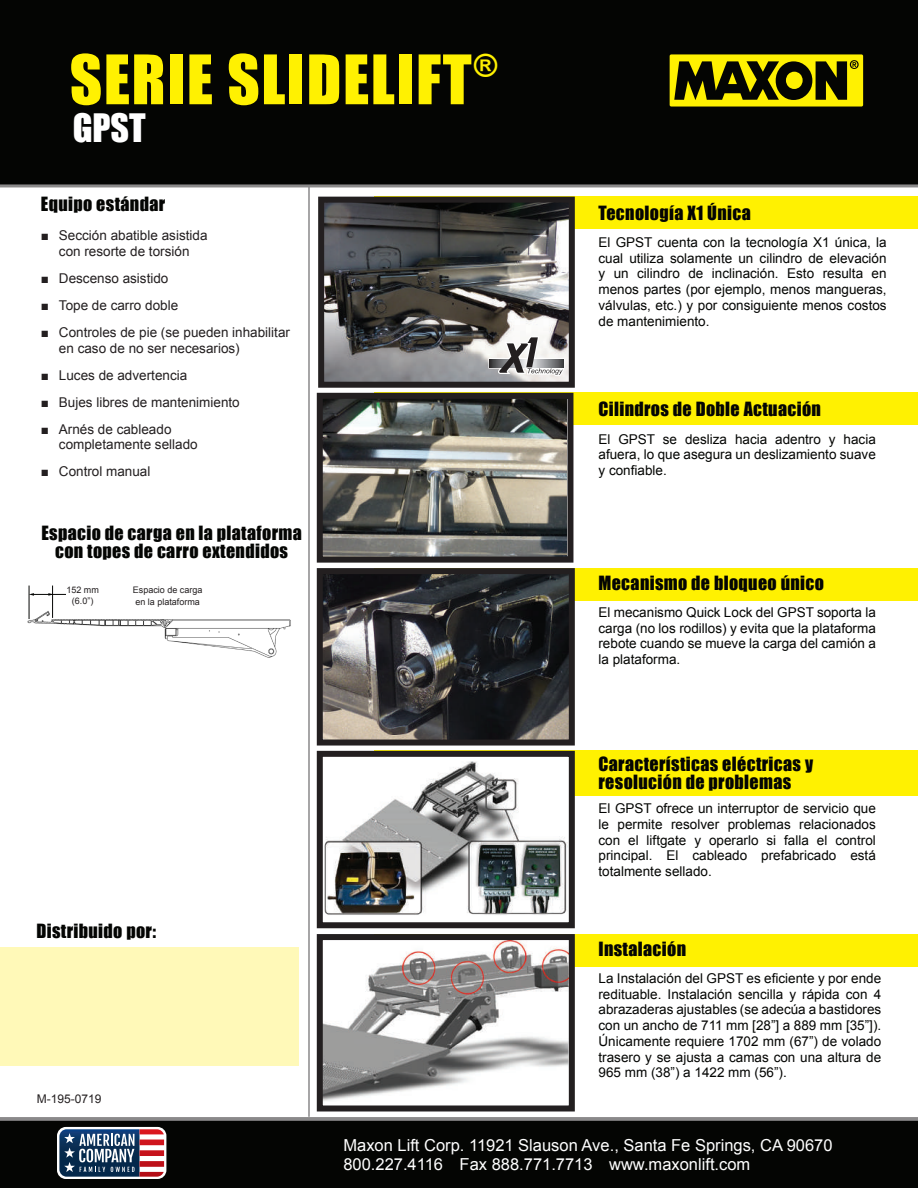
<style>
.page{position:relative;width:918px;height:1188px;background:#fff}
.page>*{position:absolute;margin:0;border:0;box-sizing:border-box;transform-origin:0 0}
.t1{font:63px "Impact";letter-spacing:.025em;color:#fff101}
.t2{font:36px "Impact";color:#fff}
.t3{font:18px/18px "Impact";letter-spacing:.02em;color:#040503}
.t4{font:16.5px/19.5px "Arial";color:#fff}
.t5{font:13.5px/15.8px "Arial";color:#040503;text-align:justify}
.t6{font:13.5px/15.8px "Arial";color:#231f20}
.t7{font:12px "Arial";color:#231f20}
.t8{font:9px/11.2px "Arial";color:#231f20;text-align:center}
</style>
<div class="page">
<div style="left:0;top:0;width:918px;height:187px;background:#040503"></div>
<div style="left:670px;top:54px;width:193px;height:53px;background:#fff101;border-radius:2px"></div>
<svg style="left:674px;top:60px;width:185px;height:40px"></svg>
<div style="left:0;top:1120px;width:918px;height:68px;background:#040503"></div>
<svg style="left:0;top:1117px;width:918px;height:4px;background:#858485"></svg>
<div style="left:57px;top:1127px;width:109px;height:52px;background:#fff;border-radius:9px"></div>
<svg style="left:59px;top:1129px;width:105px;height:48px"></svg>
<div style="left:0;top:947px;width:298px;height:119px;background:#fff9b8"></div>
<hr style="left:308px;top:187px;width:2px;height:930px;background:#8a898a">
<div style="left:374px;top:568px;width:544px;height:32px;background:#fff101"></div>
<img style="left:324px;top:575px;width:244px;height:164px">
<div style="left:317px;top:568px;width:258px;height:178px;border:6px solid #231f20"></div>
<div style="left:374px;top:751px;width:544px;height:45px;background:#fff101"></div>
<div style="left:320px;top:754px;width:252px;height:171px;background:#fff"></div>
<img style="left:324px;top:761px;width:244px;height:154px">
<div style="left:317px;top:751px;width:258px;height:177px;border:6px solid #231f20"></div>
<div style="left:374px;top:934px;width:544px;height:32px;background:#fff101"></div>
<img style="left:324px;top:941px;width:244px;height:160px">
<div style="left:317px;top:934px;width:258px;height:178px;border:6px solid #231f20"></div>
<div style="left:374px;top:393px;width:544px;height:32px;background:#fff101"></div>
<img style="left:324px;top:400px;width:242px;height:156px">
<div style="left:317px;top:393px;width:256px;height:170px;border:6px solid #231f20"></div>
<div style="left:374px;top:197px;width:544px;height:32px;background:#fff101"></div>
<img style="left:325px;top:204px;width:243px;height:177px">
<div style="left:318px;top:197px;width:257px;height:191px;border:6px solid #231f20"></div>
<svg style="left:488px;top:336px;width:76px;height:40px"></svg>
<img style="left:27px;top:591px;width:264px;height:67px">
<hr style="left:31px;top:594px;width:43px;height:1px;background:#040503">
<hr style="left:52px;top:586px;width:1px;height:32px;background:#040503">
<hr style="left:29px;top:586px;width:1px;height:33px;background:#040503">
<div style="left:66px;top:584px;width:33px;height:22px;background:#fff"></div>
<h1 class="t1" style="left:70px;top:31px;width:430px">SERIE SLIDELIFT<sup>®</sup></h1>
<h2 class="t2" style="left:73px;top:100px;width:75px">GPST</h2>
<h3 class="t3" style="left:41px;top:194px;width:126px">Equipo estándar</h3>
<p class="t6" style="left:41px;top:228px;width:168px;text-align:center">■ Sección abatible asistida con resorte de torsión</p>
<p class="t6" style="left:41px;top:270px;width:129px">■ Descenso asistido</p>
<p class="t6" style="left:41px;top:297px;width:139px">■ Tope de carro doble</p>
<p class="t6" style="left:59px;top:324px;width:233px;text-indent:-18px">■ Controles de pie (se pueden inhabilitar en caso de no ser necesarios)</p>
<p class="t6" style="left:41px;top:367px;width:148px">■ Luces de advertencia</p>
<p class="t6" style="left:41px;top:394px;width:200px">■ Bujes libres de mantenimiento</p>
<p class="t6" style="left:59px;top:421px;width:140px;text-indent:-18px">■ Arnés de cableado completamente sellado</p>
<p class="t6" style="left:41px;top:464px;width:111px">■ Control manual</p>
<h3 class="t3" style="left:41px;top:524px;width:262px;text-align:center">Espacio de carga en la plataforma con topes de carro extendidos</h3>
<p class="t8" style="left:66px;top:584px;width:34px">152 mm (6.0”)</p>
<p class="t8" style="left:133px;top:585px;width:71px;text-align:left">Espacio de carga en la plataforma</p>
<h3 class="t3" style="left:36px;top:921px;width:121px">Distribuido por:</h3>
<p class="t7" style="left:37px;top:1091px;width:66px">M-195-0719</p>
<h3 class="t3" style="left:598px;top:203px;width:154px">Tecnología X1 Única</h3>
<p class="t5" style="left:598px;top:235px;width:290px">El GPST cuenta con la tecnología X1 única, la cual utiliza solamente un cilindro de elevación y un cilindro de inclinación. Esto resulta en menos partes (por ejemplo, menos mangueras, válvulas, etc.) y por consiguiente menos costos de mantenimiento.</p>
<h3 class="t3" style="left:598px;top:399px;width:224px">Cilindros de Doble Actuación</h3>
<p class="t5" style="left:598px;top:431px;width:279px">El GPST se desliza hacia adentro y hacia afuera, lo que asegura un deslizamiento suave y confiable.</p>
<h3 class="t3" style="left:598px;top:574px;width:227px">Mecanismo de bloqueo único</h3>
<p class="t5" style="left:598px;top:604px;width:279px">El mecanismo Quick Lock del GPST soporta la carga (no los rodillos) y evita que la plataforma rebote cuando se mueve la carga del camión a la plataforma.</p>
<h3 class="t3" style="left:598px;top:754px;width:216px">Características eléctricas y resolución de problemas</h3>
<p class="t5" style="left:598px;top:801px;width:279px">El GPST ofrece un interruptor de servicio que le permite resolver problemas relacionados con el liftgate y operarlo si falla el control principal. El cableado prefabricado está totalmente sellado.</p>
<h3 class="t3" style="left:598px;top:940px;width:89px">Instalación</h3>
<p class="t5" style="left:598px;top:970px;width:284px">La Instalación del GPST es eficiente y por ende redituable. Instalación sencilla y rápida con 4 abrazaderas ajustables (se adecúa a bastidores con un ancho de 711 mm [28”] a 889 mm [35”]).<br>Únicamente requiere 1702 mm (67”) de volado trasero y se ajusta a camas con una altura de 965 mm (38”) a 1422 mm (56”).</p>
<p class="t4" style="left:343px;top:1135px;width:491px">Maxon Lift Corp. 11921 Slauson Ave., Santa Fe Springs, CA 90670<br>800.227.4116 Fax 888.771.7713 www.maxonlift.com</p>
</div>
